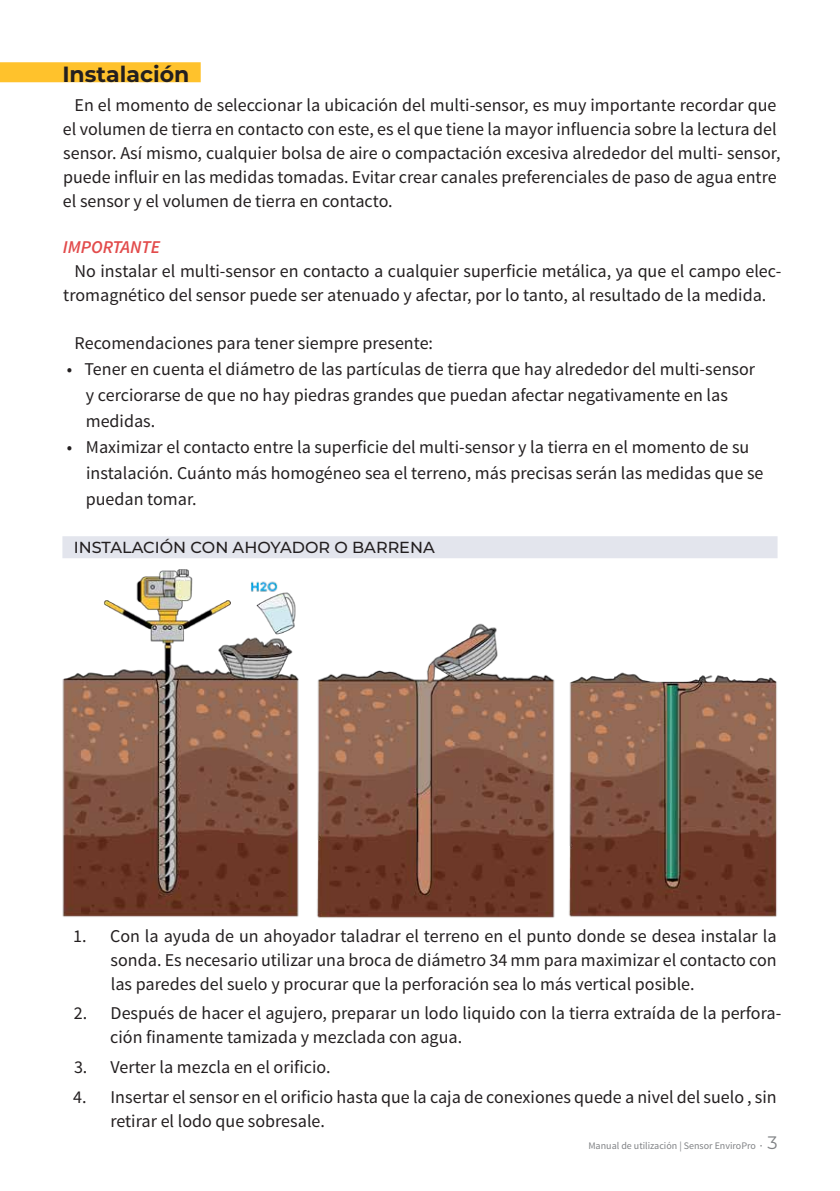
<style>
.page{position:relative;width:840px;height:1191px;background:#fff}
.page>*{position:absolute;margin:0;border:0;box-sizing:border-box;transform-origin:0 0}
.t1{font:700 22px "Montserrat";color:#231f20}
.t2{font:18px/24px "Source Sans Pro";color:#231f20}
.t3{font:italic 600 18px "Source Sans Pro";color:#e24b4b}
.t4{font:500 16px "Montserrat";color:#231f20}
.t5{font:10px "Source Sans Pro";color:#808285}
.s1{font-weight:600}
.s2{font-family:"Montserrat";font-size:18px}
</style>
<div class="page">
<div style="left:0;top:62px;width:201px;height:20px;background:#ffc22c"></div>
<img style="left:62px;top:569px;width:237px;height:348px">
<img style="left:317px;top:623px;width:238px;height:295px">
<img style="left:569px;top:672px;width:208px;height:245px">
<div style="left:62px;top:536px;width:715px;height:22px;background:#e3e5ed"></div>
<p class="t1" style="left:62px;top:59px;width:128px">Instalación</p>
<p class="t2" style="left:63px;top:93px;width:718px;text-indent:12px">En el momento de seleccionar la ubicación del multi-sensor, es muy importante recordar que el volumen de tierra en contacto con este, es el que tiene la mayor influencia sobre la lectura del sensor. Así mismo, cualquier bolsa de aire o compactación excesiva alrededor del multi- sensor, puede influir en las medidas tomadas. Evitar crear canales preferenciales de paso de agua entre el sensor y el volumen de tierra en contacto.</p>
<p class="t3" style="left:63px;top:236px;width:99px">IMPORTANTE</p>
<p class="t2" style="left:63px;top:259px;width:719px;text-indent:11px">No instalar el multi-sensor en contacto a cualquier superficie metálica, ya que el campo elec&shy;tromagnético del sensor puede ser atenuado y afectar, por lo tanto, al resultado de la medida.</p>
<p class="t2" style="left:74px;top:331px;width:360px">Recomendaciones para tener siempre presente:</p>
<p class="t2" style="left:86px;top:356px;width:670px;line-height:26px;text-indent:-19px">• Tener en cuenta el diámetro de las partículas de tierra que hay alrededor del multi-sensor y cerciorarse de que no hay piedras grandes que puedan afectar negativamente en las medidas.</p>
<p class="t2" style="left:86px;top:434px;width:678px;line-height:26px;text-indent:-19px">• Maximizar el contacto entre la superficie del multi-sensor y la tierra en el momento de su instalación. Cuánto más homogéneo sea el terreno, más precisas serán las medidas que se puedan tomar.</p>
<p class="t4" style="left:74px;top:536px;width:362px">INSTALACIÓN CON AHOYADOR O BARRENA</p>
<p class="t2" style="left:110px;top:924px;width:667px;text-align:justify;text-indent:-37px">1. Con la ayuda de un ahoyador taladrar el terreno en el punto donde se desea instalar la sonda. Es necesario utilizar una broca de diámetro 34 mm para maximizar el contacto con las paredes del suelo y procurar que la perforación sea lo más vertical posible.</p>
<p class="t2" style="left:110px;top:1001px;width:672px;text-indent:-36px">2. Después de hacer el agujero, preparar un lodo liquido con la tierra extraída de la perfora&shy;ción finamente tamizada y mezclada con agua.</p>
<p class="t2" style="left:74px;top:1055px;width:258px">3. Verter la mezcla en el orificio.</p>
<p class="t2" style="left:110px;top:1085px;width:667px;text-indent:-37px">4. Insertar el sensor en el orificio hasta que la caja de conexiones quede a nivel del suelo , sin retirar el lodo que sobresale.</p>
<p class="t5" style="left:588px;top:1139px;width:190px">Manual de utilización | Sensor EnviroPro <span class="s1">·</span> <span class="s2">3</span></p>
</div>
